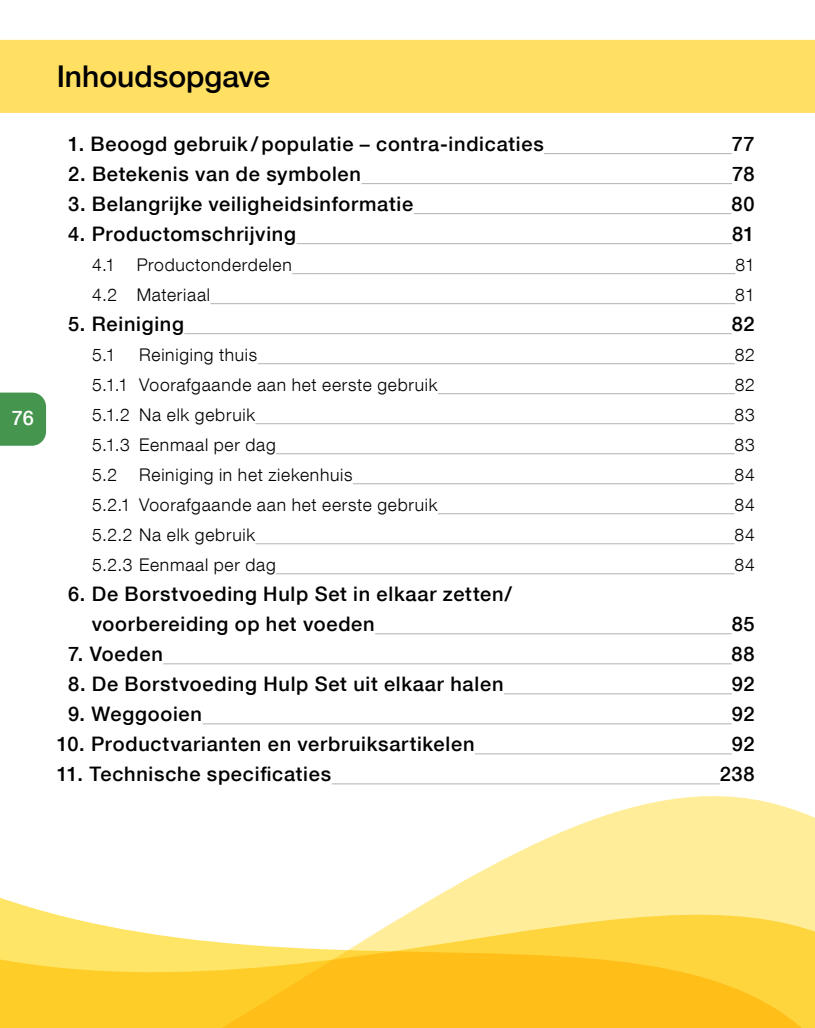
<style>
.page{position:relative;width:815px;height:1028px;background:#fff}
.page>*{position:absolute;margin:0;border:0;box-sizing:border-box;transform-origin:0 0}
.t1{font:500 30px "Helvetica Neue LT Com";color:#000}
.t2{font:500 20px/30px "Helvetica Neue LT Com";letter-spacing:.035em;color:#000}
.t3{font:500 20px "Helvetica Neue LT Com";color:#fff}
.t4{font:300 17.5px "Helvetica Neue LT Com";letter-spacing:.04em;color:#000}
</style>
<div class="page">
<div style="left:0;top:40px;width:815px;height:73px;background:#ffe062"></div>
<svg style="left:0;top:392px;width:46px;height:54px;background:#4e9a56"></svg>
<svg style="left:0;top:800px;width:815px;height:228px"></svg>
<hr style="left:544px;top:153px;width:188px;height:1px;background:#b1b2b3">
<hr style="left:361px;top:183px;width:371px;height:1px;background:#b1b2b3">
<hr style="left:414px;top:213px;width:318px;height:1px;background:#b1b2b3">
<hr style="left:296px;top:243px;width:436px;height:1px;background:#b1b2b3">
<hr style="left:292px;top:273px;width:443px;height:1px;background:#b1b2b3">
<hr style="left:211px;top:303px;width:524px;height:1px;background:#b1b2b3">
<hr style="left:184px;top:333px;width:548px;height:1px;background:#b1b2b3">
<hr style="left:258px;top:363px;width:477px;height:1px;background:#b1b2b3">
<hr style="left:438px;top:393px;width:297px;height:1px;background:#b1b2b3">
<hr style="left:255px;top:423px;width:480px;height:1px;background:#b1b2b3">
<hr style="left:276px;top:453px;width:459px;height:1px;background:#b1b2b3">
<hr style="left:353px;top:483px;width:382px;height:1px;background:#b1b2b3">
<hr style="left:438px;top:513px;width:297px;height:1px;background:#b1b2b3">
<hr style="left:255px;top:543px;width:480px;height:1px;background:#b1b2b3">
<hr style="left:276px;top:573px;width:459px;height:1px;background:#b1b2b3">
<hr style="left:375px;top:633px;width:357px;height:1px;background:#b1b2b3">
<hr style="left:163px;top:663px;width:569px;height:1px;background:#b1b2b3">
<hr style="left:504px;top:693px;width:228px;height:1px;background:#b1b2b3">
<hr style="left:202px;top:723px;width:530px;height:1px;background:#b1b2b3">
<hr style="left:475px;top:753px;width:257px;height:1px;background:#b1b2b3">
<hr style="left:332px;top:783px;width:388px;height:1px;background:#b1b2b3">
<p class="t3" style="left:12px;top:405px;width:24px">76</p>
<h1 class="t1" style="left:57px;top:58px;width:215px">Inhoudsopgave</h1>
<p class="t2" style="left:68px;top:129px;width:477px">1. Beoogd gebruik / populatie – contra-indicaties</p>
<p class="t2" style="left:732px;top:129px;width:24px">77</p>
<p class="t2" style="left:68px;top:159px;width:295px">2. Betekenis van de symbolen</p>
<p class="t2" style="left:732px;top:159px;width:24px">78</p>
<p class="t2" style="left:68px;top:189px;width:347px">3. Belangrijke veiligheidsinformatie</p>
<p class="t2" style="left:732px;top:189px;width:25px">80</p>
<p class="t2" style="left:68px;top:219px;width:229px">4. Productomschrijving</p>
<p class="t2" style="left:732px;top:219px;width:24px">81</p>
<p class="t4" style="left:92px;top:254px;width:201px">4.1 Productonderdelen</p>
<p class="t4" style="left:735px;top:254px;width:21px">81</p>
<p class="t4" style="left:92px;top:284px;width:120px">4.2 Materiaal</p>
<p class="t4" style="left:735px;top:284px;width:21px">81</p>
<p class="t2" style="left:68px;top:309px;width:117px">5. Reiniging</p>
<p class="t2" style="left:732px;top:309px;width:24px">82</p>
<p class="t4" style="left:92px;top:344px;width:25px">5.1</p>
<p class="t4" style="left:139px;top:344px;width:120px">Reiniging thuis</p>
<p class="t4" style="left:735px;top:344px;width:21px">82</p>
<p class="t4" style="left:92px;top:374px;width:347px">5.1.1 Voorafgaande aan het eerste gebruik</p>
<p class="t4" style="left:735px;top:374px;width:21px">82</p>
<p class="t4" style="left:92px;top:404px;width:164px">5.1.2 Na elk gebruik</p>
<p class="t4" style="left:735px;top:404px;width:22px">83</p>
<p class="t4" style="left:92px;top:434px;width:185px">5.1.3 Eenmaal per dag</p>
<p class="t4" style="left:735px;top:434px;width:22px">83</p>
<p class="t4" style="left:92px;top:464px;width:262px">5.2 Reiniging in het ziekenhuis</p>
<p class="t4" style="left:735px;top:464px;width:22px">84</p>
<p class="t4" style="left:92px;top:494px;width:347px">5.2.1 Voorafgaande aan het eerste gebruik</p>
<p class="t4" style="left:735px;top:494px;width:22px">84</p>
<p class="t4" style="left:92px;top:524px;width:164px">5.2.2 Na elk gebruik</p>
<p class="t4" style="left:735px;top:524px;width:22px">84</p>
<p class="t4" style="left:92px;top:554px;width:185px">5.2.3 Eenmaal per dag</p>
<p class="t4" style="left:735px;top:554px;width:22px">84</p>
<p class="t2" style="left:92px;top:579px;width:421px;text-indent:-24px">6. De Borstvoeding Hulp Set in elkaar zetten/ voorbereiding op het voeden</p>
<p class="t2" style="left:732px;top:609px;width:25px">85</p>
<p class="t2" style="left:68px;top:639px;width:96px">7. Voeden</p>
<p class="t2" style="left:731px;top:639px;width:25px">88</p>
<p class="t2" style="left:68px;top:669px;width:437px">8. De Borstvoeding Hulp Set uit elkaar halen</p>
<p class="t2" style="left:732px;top:669px;width:24px">92</p>
<p class="t2" style="left:68px;top:699px;width:136px">9. Weggooien</p>
<p class="t2" style="left:732px;top:699px;width:24px">92</p>
<p class="t2" style="left:57px;top:729px;width:419px">10. Productvarianten en verbruiksartikelen</p>
<p class="t2" style="left:732px;top:729px;width:24px">92</p>
<p class="t2" style="left:57px;top:759px;width:276px">11. Technische specificaties</p>
<p class="t2" style="left:720px;top:759px;width:37px">238</p>
</div>
